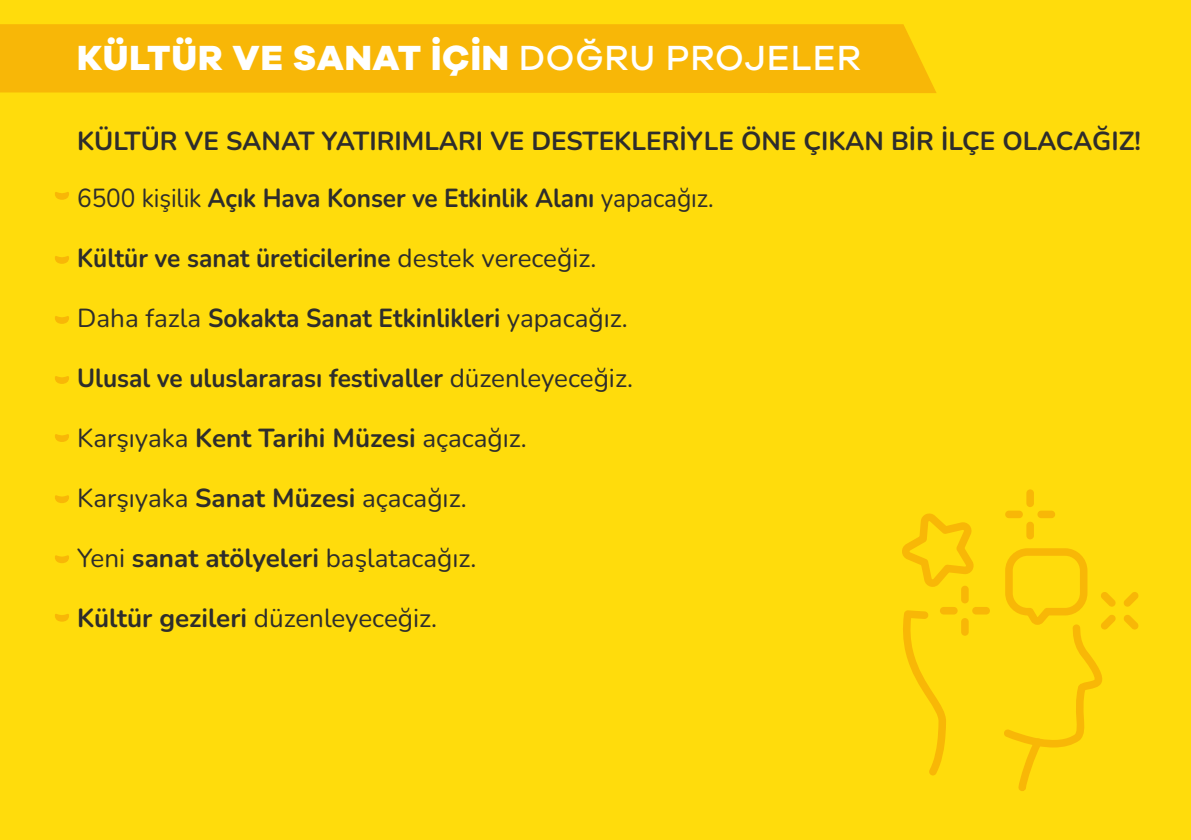
<style>
.page{position:relative;width:1191px;height:840px;background:#fff}
.page>*{position:absolute;margin:0;border:0;box-sizing:border-box;transform-origin:0 0}
.t1{font:800 36px "Galano Grotesque";letter-spacing:.025em;color:#fff}
.t2{font:700 26px "Nunito";color:#2e2d2c;scale:.94 1}
.t3{font:26px "Nunito";color:#2e2d2c}
.t4{font:700 26px "Nunito";color:#2e2d2c}
.s1{font-weight:500}
.s2{font-weight:400}
.s3{font-weight:700}
</style>
<div class="page">
<div style="left:0;top:0;width:1191px;height:839px;background:#ffdc0c"></div>
<svg style="left:55px;top:192px;width:14px;height:8px"></svg>
<svg style="left:55px;top:256px;width:14px;height:8px"></svg>
<svg style="left:55px;top:316px;width:14px;height:8px"></svg>
<svg style="left:55px;top:376px;width:14px;height:7px"></svg>
<svg style="left:55px;top:434px;width:14px;height:7px"></svg>
<svg style="left:55px;top:495px;width:14px;height:8px"></svg>
<svg style="left:55px;top:555px;width:14px;height:8px"></svg>
<svg style="left:55px;top:614px;width:14px;height:7px"></svg>
<div style="left:0;top:24px;width:936px;height:69px;background:#f8b707"></div>
<svg style="left:903px;top:610px;width:42px;height:166px"></svg>
<div style="left:962px;top:618px;width:5px;height:16px;background:#f8b707;border-radius:3px"></div>
<div style="left:961px;top:617px;width:7px;height:18px;border:2px solid #f8b707;border-radius:3px"></div>
<div style="left:962px;top:586px;width:5px;height:16px;background:#f8b707;border-radius:3px"></div>
<div style="left:961px;top:585px;width:7px;height:18px;border:2px solid #f8b707;border-radius:3px"></div>
<div style="left:973px;top:607px;width:15px;height:6px;background:#f8b707;border-radius:3px"></div>
<div style="left:972px;top:606px;width:18px;height:8px;border:2px solid #f8b707;border-radius:3px"></div>
<div style="left:941px;top:607px;width:15px;height:6px;background:#f8b707;border-radius:3px"></div>
<div style="left:940px;top:606px;width:17px;height:8px;border:2px solid #f8b707;border-radius:3px"></div>
<div style="left:1027px;top:522px;width:5px;height:16px;background:#f8b707;border-radius:3px"></div>
<div style="left:1026px;top:521px;width:8px;height:18px;border:2px solid #f8b707;border-radius:3px"></div>
<div style="left:1027px;top:490px;width:5px;height:15px;background:#f8b707;border-radius:3px"></div>
<div style="left:1026px;top:489px;width:8px;height:18px;border:2px solid #f8b707;border-radius:3px"></div>
<div style="left:1038px;top:511px;width:16px;height:6px;background:#f8b707;border-radius:3px"></div>
<div style="left:1037px;top:510px;width:18px;height:8px;border:2px solid #f8b707;border-radius:3px"></div>
<div style="left:1006px;top:511px;width:15px;height:6px;background:#f8b707;border-radius:3px"></div>
<div style="left:1005px;top:510px;width:17px;height:8px;border:2px solid #f8b707;border-radius:3px"></div>
<svg style="left:902px;top:513px;width:72px;height:76px"></svg>
<svg style="left:1004px;top:548px;width:135px;height:243px"></svg>
<h1 class="t1" style="left:77px;top:35px;width:785px">KÜLTÜR VE SANAT İÇİN <span class="s1">DOĞRU PROJELER</span></h1>
<p class="t4" style="left:77px;top:123px;width:1065px">KÜLTÜR VE SANAT YATIRIMLARI VE DESTEKLERİYLE ÖNE ÇIKAN BİR İLÇE OLACAĞIZ!</p>
<p class="t2" style="left:77px;top:180px;width:678px"><span class="s2">6500 kişilik</span> Açık Hava Konser ve Etkinlik Alanı <span class="s2">yapacağız.</span></p>
<p class="t2" style="left:77px;top:240px;width:554px">Kültür ve sanat üreticilerine <span class="s2">destek vereceğiz.</span></p>
<p class="t2" style="left:77px;top:300px;width:587px"><span class="s2">Daha fazla</span> Sokakta Sanat Etkinlikleri <span class="s2">yapacağız.</span></p>
<p class="t2" style="left:77px;top:360px;width:593px">Ulusal ve uluslararası festivaller <span class="s2">düzenleyeceğiz.</span></p>
<p class="t3" style="left:77px;top:420px;width:451px">Karşıyaka <span class="s3">Kent Tarihi Müzesi</span> açacağız.</p>
<p class="t3" style="left:77px;top:480px;width:391px">Karşıyaka <span class="s3">Sanat Müzesi</span> açacağız.</p>
<p class="t3" style="left:77px;top:540px;width:401px">Yeni <span class="s3">sanat atölyeleri</span> başlatacağız.</p>
<p class="t3" style="left:77px;top:600px;width:361px"><span class="s3">Kültür gezileri</span> düzenleyeceğiz.</p>
</div>
